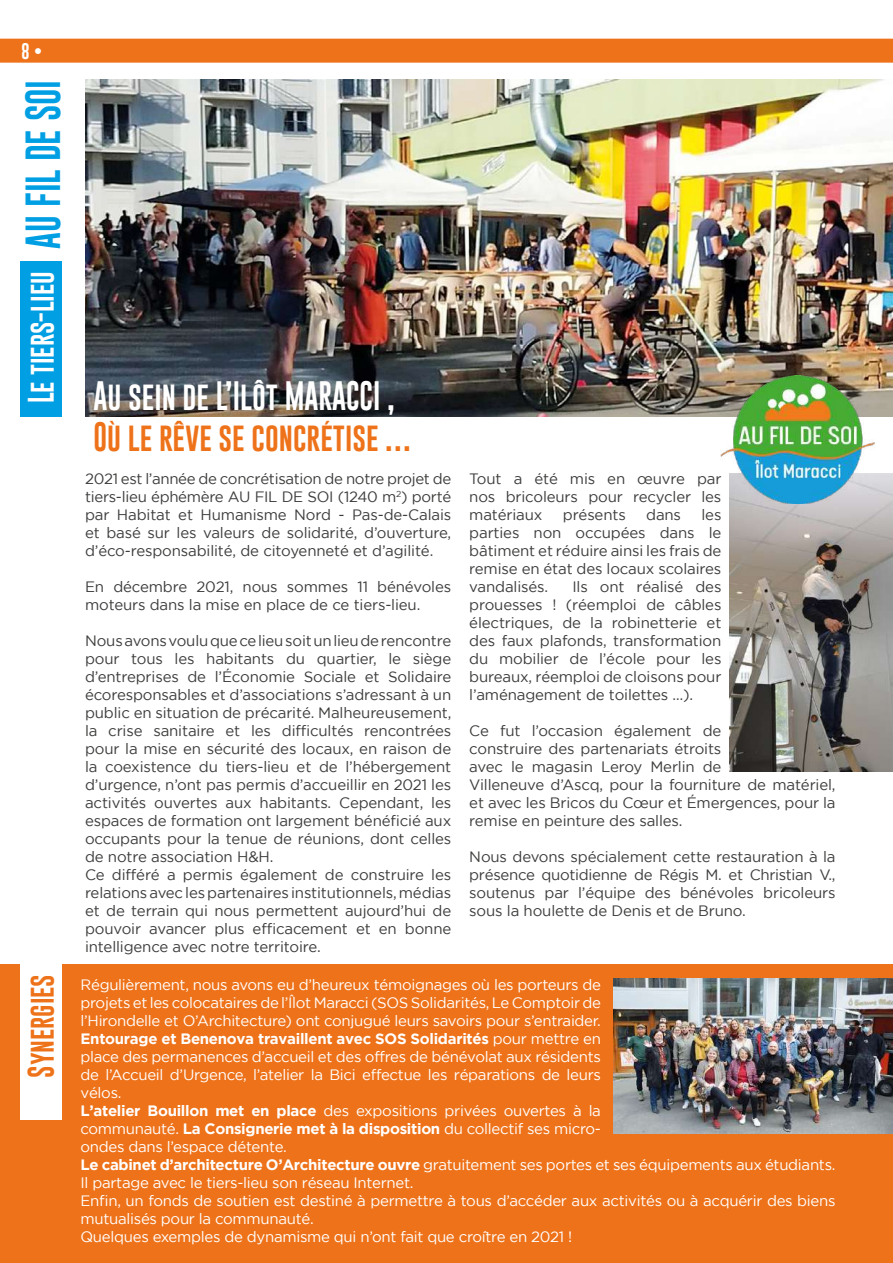
<style>
.page{position:relative;width:893px;height:1263px;background:#fff}
.page>*{position:absolute;margin:0;border:0;box-sizing:border-box;transform-origin:0 0}
.t1{font:36px "Gobold";color:#009fe3;scale:.9 1}
.t2{font:30px "Gobold";color:#fff;scale:.9 1}
.t3{font:30px "Gobold";color:#ee7219;scale:.9 1}
.t4{font:27px "Gobold";color:#fff;scale:.9 1}
.t5{font:27px "Gobold";color:#ee7219;scale:.9 1}
.t6{font:16.5px "Gobold";color:#fff}
.t7{font:15px/18px "Gotham";letter-spacing:-.01em;color:#3c3c3b;text-align:justify}
.t8{font:15px/18px "Gotham";letter-spacing:-.02em;color:#fff}
.s1{font-weight:700}
</style>
<div class="page">
<div style="left:0;top:39px;width:893px;height:24px;background:#ee7219"></div>
<div style="left:20px;top:261px;width:42px;height:156px;background:#009fe3"></div>
<img style="left:85px;top:80px;width:808px;height:337px">
<img style="left:730px;top:473px;width:163px;height:299px">
<div style="left:0;top:965px;width:893px;height:298px;background:#ee7219"></div>
<div style="left:20px;top:965px;width:42px;height:155px;background:#fff"></div>
<img style="left:614px;top:979px;width:279px;height:155px">
<img style="left:721px;top:375px;width:154px;height:129px">
<p class="t6" style="left:21px;top:40px;width:22px">8 •</p>
<h1 class="t1" style="left:20px;top:249px;width:189px;rotate:-90deg">AU FIL DE SOI</h1>
<h3 class="t4" style="left:23px;top:403px;width:148px;rotate:-90deg">Le tiers-lieu</h3>
<h2 class="t2" style="left:94px;top:377px;width:337px">Au sein de L’Ilôt MARACCI ,</h2>
<h2 class="t3" style="left:94px;top:417px;width:356px">Où le rêve se concrétise …</h2>
<p class="t7" style="left:85px;top:470px;width:368px">2021 est l’année de concrétisation de notre projet de tiers-lieu éphémère AU FIL DE SOI (1240 m<sup>2</sup>) porté par Habitat et Humanisme Nord - Pas-de-Calais et basé sur les valeurs de solidarité, d’ouverture, d’éco-responsabilité, de citoyenneté et d’agilité.</p>
<p class="t7" style="left:85px;top:578px;width:368px">En décembre 2021, nous sommes 11 bénévoles moteurs dans la mise en place de ce tiers-lieu.</p>
<p class="t7" style="left:85px;top:632px;width:368px;text-align:left">Nous avons voulu que ce lieu soit un lieu de rencontre pour tous les habitants du quartier, le siège d’entreprises de l’Économie Sociale et Solidaire écoresponsables et d’associations s’adressant à un public en situation de précarité. Malheureusement, la crise sanitaire et les difficultés rencontrées pour la mise en sécurité des locaux, en raison de la coexistence du tiers-lieu et de l’hébergement d’urgence, n’ont pas permis d’accueillir en 2021 les activités ouvertes aux habitants. Cependant, les espaces de formation ont largement bénéficié aux occupants pour la tenue de réunions, dont celles de notre association H&amp;H.<br>Ce différé a permis également de construire les relations avec les partenaires institutionnels, médias et de terrain qui nous permettent aujourd’hui de pouvoir avancer plus efficacement et en bonne intelligence avec notre territoire.</p>
<p class="t7" style="left:469px;top:470px;width:254px">Tout a été mis en œuvre par nos bricoleurs pour recycler les matériaux</p>
<p class="t7" style="left:563px;top:506px;width:64px">présents</p>
<p class="t7" style="left:646px;top:506px;width:36px">dans</p>
<p class="t7" style="left:469px;top:506px;width:254px;text-indent:232px">les parties non occupées dans le bâtiment et réduire ainsi les frais de remise en état des locaux scolaires vandalisés.</p>
<p class="t7" style="left:469px;top:578px;width:254px;text-indent:103px">Ils ont réalisé des prouesses ! (réemploi de câbles électriques, de la robinetterie et des faux plafonds, transformation du mobilier de l’école pour les bureaux, réemploi de cloisons pour l’aménagement de toilettes …).</p>
<p class="t7" style="left:469px;top:722px;width:368px;text-align:left">Ce fut l’occasion également de<br>construire des partenariats étroits<br>avec le magasin Leroy Merlin de<br>Villeneuve d’Ascq, pour la fourniture de matériel, et avec les Bricos du Cœur et Émergences, pour la remise en peinture des salles.</p>
<p class="t7" style="left:469px;top:848px;width:368px">Nous devons spécialement cette restauration à la présence quotidienne de Régis M. et Christian V., soutenus par l’équipe des bénévoles bricoleurs sous la houlette de Denis et de Bruno.</p>
<h3 class="t5" style="left:23px;top:1078px;width:117px;rotate:-90deg">Synergies</h3>
<p class="t8" style="left:81px;top:975px;width:756px">Régulièrement, nous avons eu d’heureux témoignages où les porteurs de<br>projets et les colocataires de l’Îlot Maracci (SOS Solidarités, Le Comptoir de<br>l’Hirondelle et O’Architecture) ont conjugué leurs savoirs pour s’entraider.<br><span class="s1">Entourage et Benenova travaillent avec SOS Solidarités</span> pour mettre en<br>place des permanences d’accueil et des offres de bénévolat aux résidents<br>de l’Accueil d’Urgence, l’atelier la Bici effectue les réparations de leurs<br>vélos.<br><span class="s1">L’atelier Bouillon met en place</span> des expositions privées ouvertes à la<br>communauté. <span class="s1">La Consignerie met à la disposition</span> du collectif ses micro-<br>ondes dans l’espace détente.<br><span class="s1">Le cabinet d’architecture O’Architecture ouvre</span> gratuitement ses portes et ses équipements aux étudiants.<br>Il partage avec le tiers-lieu son réseau Internet.<br>Enfin, un fonds de soutien est destiné à permettre à tous d’accéder aux activités ou à acquérir des biens mutualisés pour la communauté.<br>Quelques exemples de dynamisme qui n’ont fait que croître en 2021 !</p>
</div>
